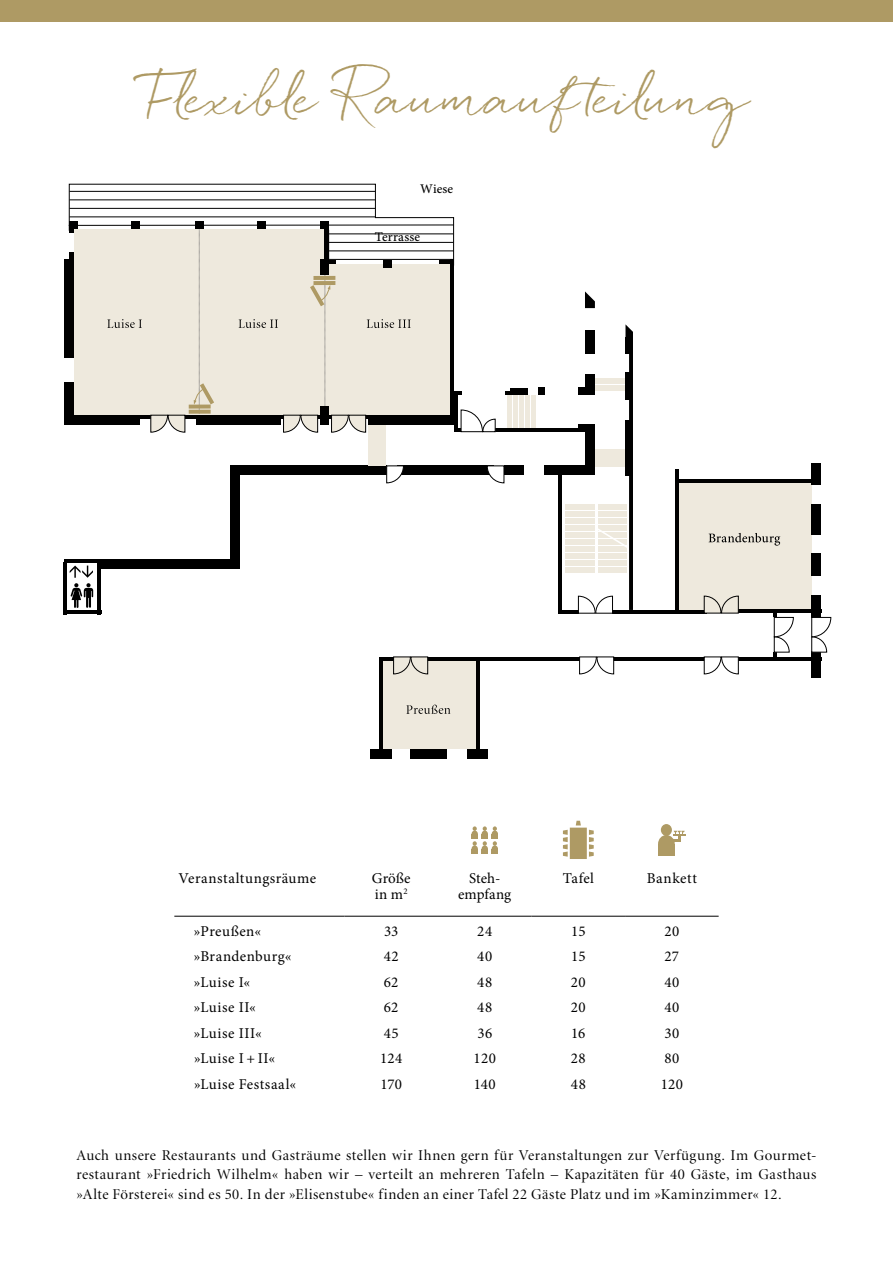
<style>
.page{position:relative;width:893px;height:1263px;background:#fff}
.page>*{position:absolute;margin:0;border:0;box-sizing:border-box;transform-origin:0 0}
.t1{font:49.5px "Quickpen";letter-spacing:-.005em;color:#ae9a64}
.t2{font:15px/19.5px "Minion Display";letter-spacing:.035em;color:#000;text-align:justify}
.t3{font:15px/16.5px "Minion Pro";letter-spacing:.035em;color:#000}
.t4{font:15px/16.5px "Minion Pro";color:#000;text-align:center}
.t5{font:500 13.2px "Minion Pro";letter-spacing:.015em;color:#000}
</style>
<div class="page">
<hr style="left:174px;top:916px;width:170px;height:1px;background:#000">
<hr style="left:344px;top:916px;width:94px;height:1px;background:#000">
<hr style="left:438px;top:916px;width:93px;height:1px;background:#000">
<hr style="left:531px;top:916px;width:94px;height:1px;background:#000">
<hr style="left:625px;top:916px;width:94px;height:1px;background:#000">
<svg style="left:471px;top:826px;width:27px;height:27px"></svg>
<svg style="left:576px;top:821px;width:5px;height:4px"></svg>
<div style="left:570px;top:828px;width:17px;height:31px;background:#ae9a64"></div>
<svg style="left:589px;top:830px;width:5px;height:27px"></svg>
<svg style="left:563px;top:830px;width:5px;height:27px"></svg>
<div style="left:658px;top:835px;width:17px;height:18px;background:#ae9a64;border-radius:50%"></div>
<div style="left:658px;top:844px;width:17px;height:12px;background:#ae9a64"></div>
<div style="left:661px;top:824px;width:11px;height:12px;background:#ae9a64;border-radius:50%"></div>
<svg style="left:668px;top:831px;width:18px;height:11px"></svg>
<div style="left:0;top:0;width:893px;height:21px;background:#ae9a64"></div>
<div style="left:677px;top:481px;width:134px;height:130px;background:#eee9dd"></div>
<div style="left:381px;top:660px;width:97px;height:89px;background:#eee9dd"></div>
<hr style="left:379px;top:657px;width:15px;height:4px;background:#000">
<hr style="left:426px;top:657px;width:164px;height:4px;background:#000">
<hr style="left:612px;top:657px;width:103px;height:4px;background:#000">
<hr style="left:737px;top:657px;width:84px;height:4px;background:#000">
<hr style="left:737px;top:609px;width:84px;height:4px;background:#000">
<hr style="left:676px;top:479px;width:143px;height:4px;background:#000">
<hr style="left:677px;top:610px;width:29px;height:4px;background:#000">
<hr style="left:632px;top:610px;width:44px;height:4px;background:#000">
<hr style="left:558px;top:610px;width:20px;height:4px;background:#000">
<hr style="left:494px;top:428px;width:93px;height:4px;background:#000">
<hr style="left:505px;top:391px;width:22px;height:4px;background:#000">
<svg style="left:510px;top:388px;width:17px;height:3px"></svg>
<div style="left:539px;top:387px;width:6px;height:8px;background:#000"></div>
<div style="left:467px;top:749px;width:20px;height:10px;background:#000"></div>
<div style="left:410px;top:749px;width:37px;height:10px;background:#000"></div>
<div style="left:370px;top:749px;width:21px;height:10px;background:#000"></div>
<div style="left:811px;top:651px;width:10px;height:26px;background:#000"></div>
<div style="left:811px;top:595px;width:10px;height:23px;background:#000"></div>
<div style="left:811px;top:554px;width:10px;height:22px;background:#000"></div>
<div style="left:811px;top:504px;width:10px;height:30px;background:#000"></div>
<div style="left:811px;top:463px;width:10px;height:21px;background:#000"></div>
<div style="left:64px;top:382px;width:10px;height:38px;background:#000"></div>
<div style="left:230px;top:465px;width:10px;height:98px;background:#000"></div>
<div style="left:64px;top:259px;width:10px;height:98px;background:#000"></div>
<hr style="left:476px;top:660px;width:4px;height:93px;background:#000">
<hr style="left:558px;top:472px;width:4px;height:140px;background:#000">
<hr style="left:675px;top:469px;width:4px;height:145px;background:#000">
<hr style="left:379px;top:660px;width:4px;height:93px;background:#000">
<svg style="left:393px;top:656px;width:35px;height:19px"></svg>
<svg style="left:579px;top:656px;width:35px;height:19px"></svg>
<svg style="left:703px;top:656px;width:36px;height:19px"></svg>
<svg style="left:703px;top:595px;width:36px;height:19px"></svg>
<div style="left:544px;top:465px;width:51px;height:10px;background:#000"></div>
<svg style="left:585px;top:291px;width:10px;height:17px"></svg>
<div style="left:504px;top:465px;width:20px;height:10px;background:#000"></div>
<div style="left:397px;top:465px;width:97px;height:10px;background:#000"></div>
<div style="left:64px;top:415px;width:76px;height:10px;background:#000"></div>
<div style="left:230px;top:465px;width:157px;height:10px;background:#000"></div>
<div style="left:99px;top:558px;width:141px;height:10px;background:#000"></div>
<svg style="left:773px;top:613px;width:21px;height:44px"></svg>
<svg style="left:811px;top:617px;width:21px;height:36px"></svg>
<div style="left:565px;top:567px;width:30px;height:6px;background:#eee9dd"></div>
<div style="left:565px;top:560px;width:30px;height:6px;background:#eee9dd"></div>
<div style="left:565px;top:553px;width:30px;height:6px;background:#eee9dd"></div>
<div style="left:565px;top:546px;width:30px;height:6px;background:#eee9dd"></div>
<div style="left:565px;top:539px;width:30px;height:6px;background:#eee9dd"></div>
<div style="left:565px;top:532px;width:30px;height:6px;background:#eee9dd"></div>
<div style="left:565px;top:525px;width:30px;height:6px;background:#eee9dd"></div>
<div style="left:565px;top:518px;width:30px;height:6px;background:#eee9dd"></div>
<div style="left:565px;top:511px;width:30px;height:6px;background:#eee9dd"></div>
<div style="left:565px;top:504px;width:30px;height:6px;background:#eee9dd"></div>
<div style="left:519px;top:395px;width:5px;height:33px;background:#eee9dd"></div>
<div style="left:381px;top:425px;width:5px;height:40px;background:#eee9dd"></div>
<div style="left:525px;top:395px;width:5px;height:33px;background:#eee9dd"></div>
<div style="left:531px;top:395px;width:5px;height:33px;background:#eee9dd"></div>
<div style="left:513px;top:395px;width:5px;height:33px;background:#eee9dd"></div>
<div style="left:375px;top:425px;width:5px;height:40px;background:#eee9dd"></div>
<div style="left:507px;top:395px;width:5px;height:33px;background:#eee9dd"></div>
<div style="left:368px;top:425px;width:6px;height:40px;background:#eee9dd"></div>
<svg style="left:406px;top:705px;width:44px;height:9px"></svg>
<svg style="left:578px;top:324px;width:55px;height:290px"></svg>
<svg style="left:69px;top:184px;width:427px;height:249px"></svg>
<hr style="left:325px;top:260px;width:10px;height:4px;background:#000">
<hr style="left:439px;top:260px;width:13px;height:4px;background:#000">
<svg style="left:487px;top:465px;width:18px;height:19px"></svg>
<svg style="left:386px;top:465px;width:18px;height:19px"></svg>
<svg style="left:709px;top:533px;width:71px;height:13px"></svg>
<hr style="left:64px;top:559px;width:37px;height:4px;background:#000">
<hr style="left:97px;top:562px;width:4px;height:52px;background:#000">
<hr style="left:64px;top:562px;width:3px;height:52px;background:#000">
<hr style="left:64px;top:610px;width:37px;height:4px;background:#000">
<svg style="left:70px;top:565px;width:23px;height:43px"></svg>
<h1 class="t1" style="left:144px;top:69px;width:608px">Flexible Raumaufteilung</h1>
<p class="t5" style="left:420px;top:180px;width:35px">Wiese</p>
<p class="t5" style="left:375px;top:228px;width:47px">Terrasse</p>
<p class="t3" style="left:179px;top:870px;width:139px">Veranstaltungsräume</p>
<p class="t3" style="left:372px;top:870px;width:40px">Größe in m<sup>2</sup></p>
<p class="t4" style="left:458px;top:870px;width:54px">Steh&shy;empfang</p>
<p class="t3" style="left:563px;top:870px;width:33px">Tafel</p>
<p class="t3" style="left:647px;top:870px;width:52px">Bankett</p>
<p class="t3" style="left:194px;top:923px;width:69px">»Preußen«</p>
<p class="t3" style="left:384px;top:923px;width:16px">33</p>
<p class="t3" style="left:477px;top:923px;width:16px">24</p>
<p class="t3" style="left:571px;top:923px;width:16px">15</p>
<p class="t3" style="left:664px;top:923px;width:16px">20</p>
<p class="t3" style="left:194px;top:948px;width:99px">»Brandenburg«</p>
<p class="t3" style="left:384px;top:948px;width:17px">42</p>
<p class="t3" style="left:477px;top:948px;width:17px">40</p>
<p class="t3" style="left:571px;top:948px;width:16px">15</p>
<p class="t3" style="left:665px;top:948px;width:16px">27</p>
<p class="t3" style="left:194px;top:974px;width:58px">»Luise I«</p>
<p class="t3" style="left:384px;top:974px;width:16px">62</p>
<p class="t3" style="left:477px;top:974px;width:17px">48</p>
<p class="t3" style="left:571px;top:974px;width:16px">20</p>
<p class="t3" style="left:664px;top:974px;width:17px">40</p>
<p class="t3" style="left:194px;top:999px;width:63px">»Luise II«</p>
<p class="t3" style="left:384px;top:999px;width:16px">62</p>
<p class="t3" style="left:477px;top:999px;width:17px">48</p>
<p class="t3" style="left:571px;top:999px;width:16px">20</p>
<p class="t3" style="left:664px;top:999px;width:17px">40</p>
<p class="t3" style="left:194px;top:1025px;width:69px">»Luise III«</p>
<p class="t3" style="left:384px;top:1025px;width:16px">45</p>
<p class="t3" style="left:477px;top:1025px;width:16px">36</p>
<p class="t3" style="left:571px;top:1025px;width:16px">16</p>
<p class="t3" style="left:664px;top:1025px;width:16px">30</p>
<p class="t3" style="left:194px;top:1050px;width:83px">»Luise I + II«</p>
<p class="t3" style="left:380px;top:1050px;width:24px">124</p>
<p class="t3" style="left:474px;top:1050px;width:24px">120</p>
<p class="t3" style="left:571px;top:1050px;width:16px">28</p>
<p class="t3" style="left:664px;top:1050px;width:17px">80</p>
<p class="t3" style="left:194px;top:1076px;width:104px">»Luise Festsaal«</p>
<p class="t3" style="left:380px;top:1076px;width:23px">170</p>
<p class="t3" style="left:474px;top:1076px;width:23px">140</p>
<p class="t3" style="left:571px;top:1076px;width:17px">48</p>
<p class="t3" style="left:661px;top:1076px;width:24px">120</p>
<p class="t2" style="left:77px;top:1145px;width:741px">Auch unsere Restaurants und Gasträume stellen wir Ihnen gern für Veranstaltungen zur Verfügung. Im Gourmet&shy;restaurant »Friedrich Wilhelm« haben wir – verteilt an mehreren Tafeln – Kapazitäten für 40 Gäste, im Gasthaus »Alte Försterei« sind es 50. In der »Elisenstube« finden an einer Tafel 22 Gäste Platz und im »Kaminzimmer« 12.</p>
</div>
